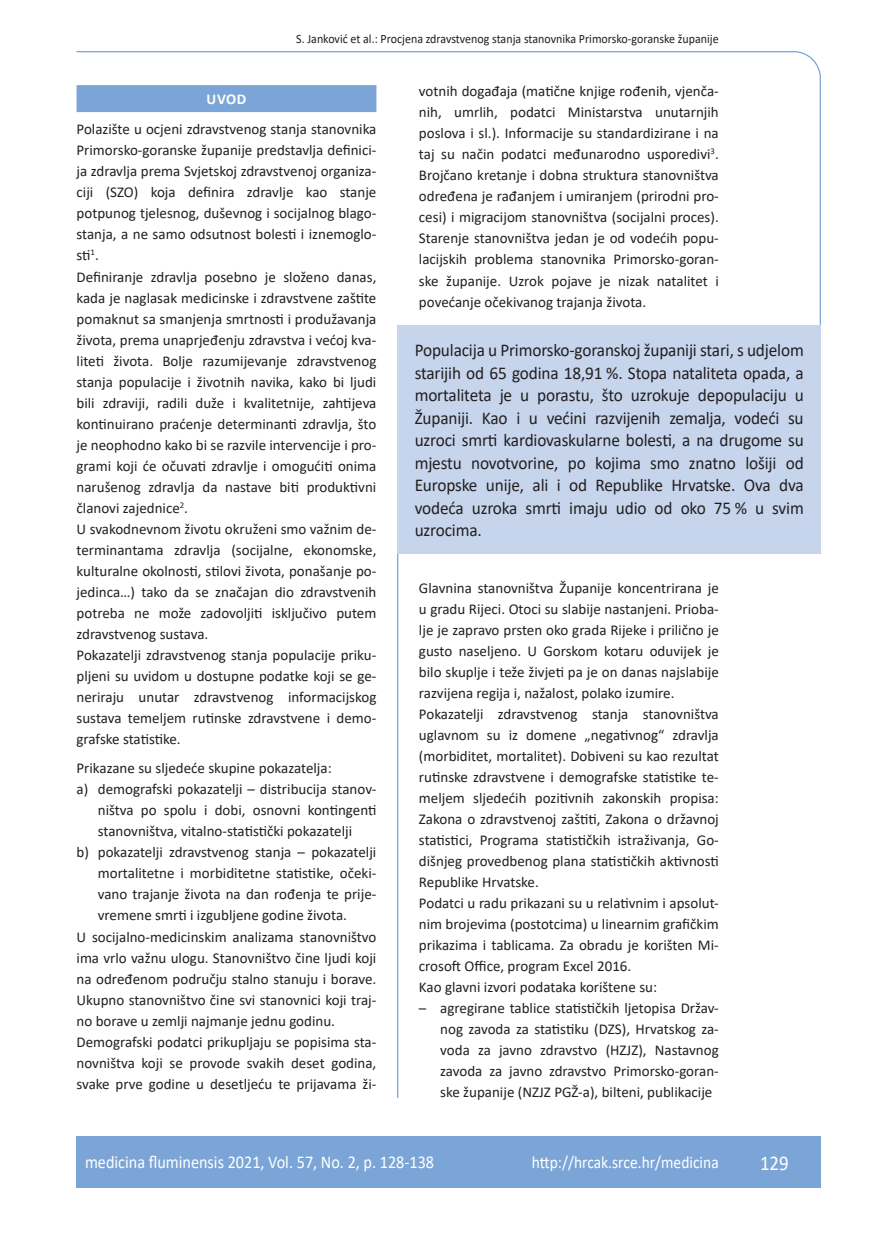
<style>
.page{position:relative;width:872px;height:1234px;background:#fff}
.page>*{position:absolute;margin:0;border:0;box-sizing:border-box;transform-origin:0 0}
.t1{font:21px "Calibri";color:#fff;scale:.9 1}
.anterfile{font:18px/22.5px "Calibri";letter-spacing:-.01em;color:#231f20;text-align:justify;scale:.96 1}
.t2{font:18px "Calibri";color:#fff;scale:.9 1}
.t3{font:17.25px "Calibri";color:#fff;scale:.9 1}
.osnovni_tekst{font:15px/21px "Calibri";color:#231f20;text-align:justify}
.naslov_ruler{font:700 15px "Calibri";color:#fff}
.glava{font:12.75px "Calibri";color:#231f20;scale:.94 1}
</style>
<div class="page">
<svg style="left:76px;top:51px;width:745px;height:275px"></svg>
<hr style="left:397px;top:553px;width:1px;height:544px;background:#7ca5d7">
<div style="left:77px;top:1135px;width:744px;height:51px;background:#7ca5d7"></div>
<div style="left:77px;top:85px;width:299px;height:27px;background:#7ca5d7"></div>
<div style="left:398px;top:325px;width:423px;height:228px;background:#c6d5ec"></div>
<p class="glava" style="left:296px;top:29px;width:451px">S. Janković et al.: Procjena zdravstvenog stanja stanovnika Primorsko-goranske županije</p>
<p class="naslov_ruler" style="left:207px;top:88px;width:41px">UVOD</p>
<p class="osnovni_tekst" style="left:77px;top:118px;width:301px">Polazište u ocjeni zdravstvenog stanja stanovnika Primorsko-goranske županije predstavlja definici&shy;ja zdravlja prema Svjetskoj zdravstvenoj organiza&shy;ciji (SZO) koja definira zdravlje kao stanje potpunog tjelesnog, duševnog i socijalnog blago&shy;stanja, a ne samo odsutnost bolesti i iznemoglo&shy;sti<sup>1</sup>.</p>
<p class="osnovni_tekst" style="left:77px;top:265px;width:301px">Definiranje zdravlja posebno je složeno danas, kada je naglasak medicinske i zdravstvene zaštite pomaknut sa smanjenja smrtnosti i produžavanja života, prema unaprjeđenju zdravstva i većoj kva&shy;liteti života. Bolje razumijevanje zdravstvenog stanja populacije i životnih navika, kako bi ljudi bili zdraviji, radili duže i kvalitetnije, zahtijeva kontinuirano praćenje determinanti zdravlja, što je neophodno kako bi se razvile intervencije i pro&shy;grami koji će očuvati zdravlje i omogućiti onima narušenog zdravlja da nastave biti produktivni članovi zajednice<sup>2</sup>.</p>
<p class="osnovni_tekst" style="left:77px;top:517px;width:301px">U svakodnevnom životu okruženi smo važnim de&shy;terminantama zdravlja (socijalne, ekonomske, kulturalne okolnosti, stilovi života, ponašanje po&shy;jedinca…) tako da se značajan dio zdravstvenih potreba ne može zadovoljiti isključivo putem zdravstvenog sustava.</p>
<p class="osnovni_tekst" style="left:77px;top:643px;width:301px">Pokazatelji zdravstvenog stanja populacije priku&shy;pljeni su uvidom u dostupne podatke koji se ge&shy;neriraju unutar zdravstvenog informacijskog sustava temeljem rutinske zdravstvene i demo&shy;grafske statistike.</p>
<p class="osnovni_tekst" style="left:77px;top:757px;width:257px">Prikazane su sljedeće skupine pokazatelja:</p>
<p class="osnovni_tekst" style="left:98px;top:778px;width:280px;text-indent:-21px">a) demografski pokazatelji – distribucija stanov&shy;ništva po spolu i dobi, osnovni kontingenti stanovništva, vitalno-statistički pokazatelji</p>
<p class="osnovni_tekst" style="left:98px;top:841px;width:280px;text-indent:-21px">b) pokazatelji zdravstvenog stanja – pokazatelji mortalitetne i morbiditetne statistike, očeki&shy;vano trajanje života na dan rođenja te prije&shy;vremene smrti i izgubljene godine života.</p>
<p class="osnovni_tekst" style="left:77px;top:925px;width:301px">U socijalno-medicinskim analizama stanovništvo ima vrlo važnu ulogu. Stanovništvo čine ljudi koji na određenom području stalno stanuju i borave.<br>Ukupno stanovništvo čine svi stanovnici koji traj&shy;no borave u zemlji najmanje jednu godinu.</p>
<p class="osnovni_tekst" style="left:77px;top:1030px;width:301px">Demografski podatci prikupljaju se popisima sta&shy;novništva koji se provode svakih deset godina, svake prve godine u desetljeću te prijavama ži-</p>
<p class="osnovni_tekst" style="left:419px;top:80px;width:301px">votnih događaja (matične knjige rođenih, vjenča&shy;nih, umrlih, podatci Ministarstva unutarnjih poslova i sl.). Informacije su standardizirane i na taj su način podatci međunarodno usporedivi<sup>3</sup>.<br>Brojčano kretanje i dobna struktura stanovništva određena je rađanjem i umiranjem (prirodni pro&shy;cesi) i migracijom stanovništva (socijalni proces).<br>Starenje stanovništva jedan je od vodećih popu&shy;lacijskih problema stanovnika Primorsko-goran&shy;ske županije. Uzrok pojave je nizak natalitet i povećanje očekivanog trajanja života.</p>
<p class="anterfile" style="left:415px;top:338px;width:407px">Populacija u Primorsko-goranskoj županiji stari, s udjelom starijih od 65 godina 18,91 %. Stopa nataliteta opada, a mortaliteta je u porastu, što uzrokuje depopulaciju u Županiji. Kao i u većini razvijenih zemalja, vodeći su uzroci smrti kardiovaskularne bolesti, a na drugome su mjestu novotvorine, po kojima smo znatno lošiji od Europske unije, ali i od Republike Hrvatske. Ova dva vodeća uzroka smrti imaju udio od oko 75 % u svim uzrocima.</p>
<p class="osnovni_tekst" style="left:419px;top:577px;width:301px">Glavnina stanovništva Županije koncentrirana je u gradu Rijeci. Otoci su slabije nastanjeni. Prioba&shy;lje je zapravo prsten oko grada Rijeke i prilično je gusto naseljeno. U Gorskom kotaru oduvijek je bilo skuplje i teže živjeti pa je on danas najslabije razvijena regija i, nažalost, polako izumire.</p>
<p class="osnovni_tekst" style="left:419px;top:703px;width:301px">Pokazatelji zdravstvenog stanja stanovništva uglavnom su iz domene „negativnog“ zdravlja (morbiditet, mortalitet). Dobiveni su kao rezultat rutinske zdravstvene i demografske statistike te&shy;meljem sljedećih pozitivnih zakonskih propisa:<br>Zakona o zdravstvenoj zaštiti, Zakona o državnoj statistici, Programa statističkih istraživanja, Go&shy;dišnjeg provedbenog plana statističkih aktivnosti Republike Hrvatske.</p>
<p class="osnovni_tekst" style="left:419px;top:892px;width:301px">Podatci u radu prikazani su u relativnim i apsolut&shy;nim brojevima (postotcima) u linearnim grafičkim prikazima i tablicama. Za obradu je korišten Mi&shy;crosoft Office, program Excel 2016.</p>
<p class="osnovni_tekst" style="left:419px;top:976px;width:240px">Kao glavni izvori podataka korištene su:</p>
<p class="osnovni_tekst" style="left:440px;top:997px;width:280px;text-indent:-21px">– agregirane tablice statističkih ljetopisa Držav&shy;nog zavoda za statistiku (DZS), Hrvatskog za&shy;voda za javno zdravstvo (HZJZ), Nastavnog zavoda za javno zdravstvo Primorsko-goran&shy;ske županije (NZJZ PGŽ-a), bilteni, publikacije</p>
<p class="t2" style="left:85px;top:1149px;width:389px">medicina fluminensis 2021, Vol. 57, No. 2, p. 128-138</p>
<p class="t3" style="left:532px;top:1150px;width:209px">http://hrcak.srce.hr/medicina</p>
<p class="t1" style="left:760px;top:1147px;width:33px">129</p>
</div>
